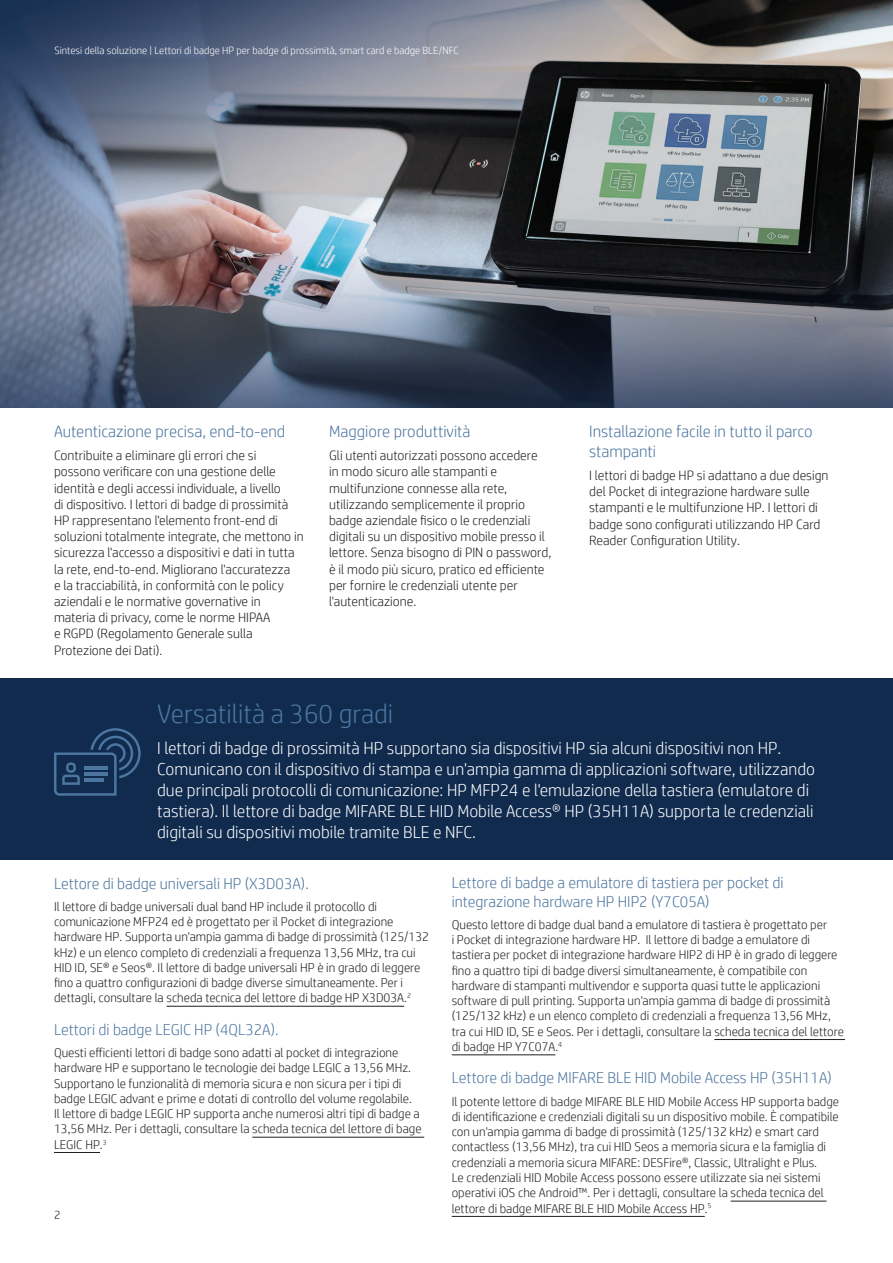
<style>
.page{position:relative;width:893px;height:1263px;background:#fff}
.page>*{position:absolute;margin:0;border:0;box-sizing:border-box;transform-origin:0 0}
.t1{font:300 27px "HP Simplified";color:#4c759f}
.t2{font:300 17.25px/21px "HP Simplified";color:#fff}
.t3{font:300 16.5px/19.8px "HP Simplified";color:#4c759f}
.t4{font:300 15.75px/18.9px "HP Simplified";color:#4c759f}
.t5{font:300 13.5px/16.2px "HP Simplified";color:#231f20}
.t6{font:300 12.75px/15.3px "HP Simplified";color:#231f20}
.t7{font:300 12px "HP Simplified";color:#231f20}
.t8{font:300 10.5px "HP Simplified";color:#fff}
</style>
<div class="page">
<div style="left:0;top:678px;width:893px;height:182px;background:#102b4e"></div>
<img style="left:0;top:0;width:893px;height:407px">
<hr style="left:166px;top:1006px;width:238px;height:1px;background:#231f20">
<hr style="left:252px;top:1137px;width:172px;height:1px;background:#231f20">
<hr style="left:54px;top:1152px;width:46px;height:1px;background:#231f20">
<svg style="left:54px;top:728px;width:87px;height:68px"></svg>
<hr style="left:714px;top:1039px;width:131px;height:1px;background:#231f20">
<hr style="left:452px;top:1054px;width:103px;height:1px;background:#231f20">
<hr style="left:731px;top:1201px;width:95px;height:1px;background:#231f20">
<hr style="left:452px;top:1216px;width:253px;height:1px;background:#231f20">
<p class="t8" style="left:54px;top:43px;width:406px">Sintesi della soluzione | Lettori di badge HP per badge di prossimità, smart card e badge BLE/NFC</p>
<p class="t3" style="left:54px;top:421px;width:233px">Autenticazione precisa, end-to-end</p>
<p class="t5" style="left:54px;top:447px;width:251px">Contribuite a eliminare gli errori che si possono verificare con una gestione delle identità e degli accessi individuale, a livello<br>di dispositivo. I lettori di badge di prossimità HP rappresentano l'elemento front-end di soluzioni totalmente integrate, che mettono in sicurezza l'accesso a dispositivi e dati in tutta la rete, end-to-end. Migliorano l'accuratezza<br>e la tracciabilità, in conformità con le policy aziendali e le normative governative in materia di privacy, come le norme HIPAA<br>e RGPD (Regolamento Generale sulla Protezione dei Dati).</p>
<p class="t3" style="left:329px;top:421px;width:143px">Maggiore produttività</p>
<p class="t5" style="left:329px;top:447px;width:224px">Gli utenti autorizzati possono accedere<br>in modo sicuro alle stampanti e multifunzione connesse alla rete, utilizzando semplicemente il proprio badge aziendale fisico o le credenziali digitali su un dispositivo mobile presso il lettore. Senza bisogno di PIN o password, è il modo più sicuro, pratico ed efficiente per fornire le credenziali utente per l'autenticazione.</p>
<p class="t3" style="left:589px;top:421px;width:225px">Installazione facile in tutto il parco stampanti</p>
<p class="t5" style="left:589px;top:467px;width:241px">I lettori di badge HP si adattano a due design del Pocket di integrazione hardware sulle stampanti e le multifunzione HP. I lettori di badge sono configurati utilizzando HP Card Reader Configuration Utility.</p>
<h1 class="t1" style="left:157px;top:695px;width:238px">Versatilità a 360 gradi</h1>
<p class="t2" style="left:157px;top:737px;width:659px">I lettori di badge di prossimità HP supportano sia dispositivi HP sia alcuni dispositivi non HP.<br>Comunicano con il dispositivo di stampa e un'ampia gamma di applicazioni software, utilizzando due principali protocolli di comunicazione: HP MFP24 e l'emulazione della tastiera (emulatore di tastiera). Il lettore di badge MIFARE BLE HID Mobile Access® HP (35H11A) supporta le credenziali digitali su dispositivi mobile tramite BLE e NFC.</p>
<p class="t4" style="left:452px;top:872px;width:333px">Lettore di badge a emulatore di tastiera per pocket di integrazione hardware HP HIP2 (Y7C05A)</p>
<p class="t6" style="left:452px;top:916px;width:394px">Questo lettore di badge dual band a emulatore di tastiera è progettato per<br>i Pocket di integrazione hardware HP. Il lettore di badge a emulatore di tastiera per pocket di integrazione hardware HIP2 di HP è in grado di leggere fino a quattro tipi di badge diversi simultaneamente, è compatibile con hardware di stampanti multivendor e supporta quasi tutte le applicazioni software di pull printing. Supporta un'ampia gamma di badge di prossimità (125/132 kHz) e un elenco completo di credenziali a frequenza 13,56 MHz, tra cui HID ID, SE e Seos. Per i dettagli, consultare la scheda tecnica del lettore di badge HP Y7C07A.<sup>4</sup></p>
<p class="t4" style="left:452px;top:1068px;width:382px">Lettore di badge MIFARE BLE HID Mobile Access HP (35H11A)</p>
<p class="t6" style="left:452px;top:1093px;width:389px">Il potente lettore di badge MIFARE BLE HID Mobile Access HP supporta badge di identificazione e credenziali digitali su un dispositivo mobile. È compatibile con un'ampia gamma di badge di prossimità (125/132 kHz) e smart card contactless (13,56 MHz), tra cui HID Seos a memoria sicura e la famiglia di credenziali a memoria sicura MIFARE: DESFire®, Classic, Ultralight e Plus.<br>Le credenziali HID Mobile Access possono essere utilizzate sia nei sistemi operativi iOS che Android™. Per i dettagli, consultare la scheda tecnica del lettore di badge MIFARE BLE HID Mobile Access HP.<sup>5</sup></p>
<p class="t4" style="left:54px;top:873px;width:256px">Lettore di badge universali HP (X3D03A).</p>
<p class="t6" style="left:54px;top:898px;width:377px">Il lettore di badge universali dual band HP include il protocollo di comunicazione MFP24 ed è progettato per il Pocket di integrazione hardware HP. Supporta un'ampia gamma di badge di prossimità (125/132 kHz) e un elenco completo di credenziali a frequenza 13,56 MHz, tra cui HID ID, SE® e Seos®. Il lettore di badge universali HP è in grado di leggere fino a quattro configurazioni di badge diverse simultaneamente. Per i dettagli, consultare la scheda tecnica del lettore di badge HP X3D03A.<sup>2</sup></p>
<p class="t4" style="left:54px;top:1019px;width:226px">Lettori di badge LEGIC HP (4QL32A).</p>
<p class="t6" style="left:54px;top:1044px;width:369px">Questi efficienti lettori di badge sono adatti al pocket di integrazione hardware HP e supportano le tecnologie dei badge LEGIC a 13,56 MHz.<br>Supportano le funzionalità di memoria sicura e non sicura per i tipi di badge LEGIC advant e prime e dotati di controllo del volume regolabile.<br>Il lettore di badge LEGIC HP supporta anche numerosi altri tipi di badge a 13,56 MHz. Per i dettagli, consultare la scheda tecnica del lettore di bage LEGIC HP.<sup>3</sup></p>
<p class="t7" style="left:54px;top:1207px;width:8px">2</p>
</div>
